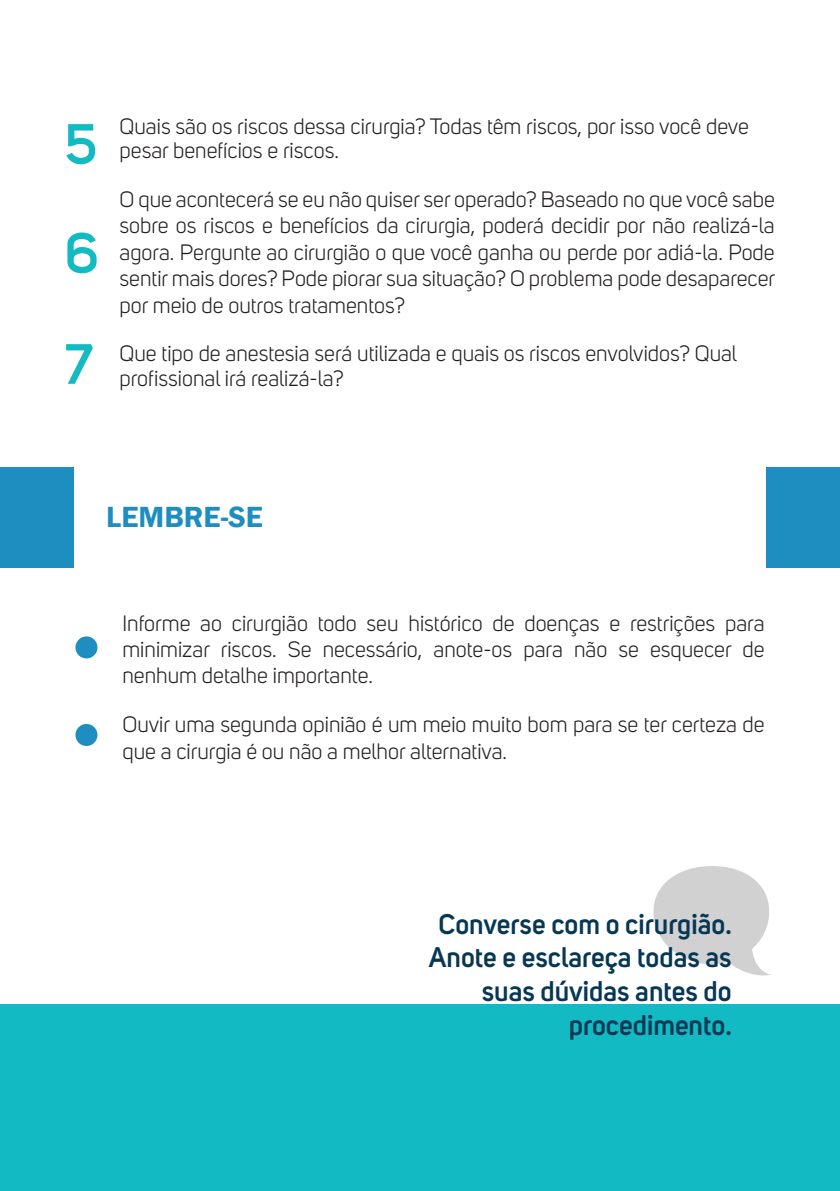
<style>
.page{position:relative;width:840px;height:1191px;background:#fff}
.page>*{position:absolute;margin:0;border:0;box-sizing:border-box;transform-origin:0 0}
.t1{font:600 56px/110px "Uni Sans";color:#12bbc3;text-align:justify}
.t2{font:600 30px "Franklin Gothic";color:#1e8dc0}
.t3{font:600 28px/33.6px "Uni Sans";color:#063754;text-align:right}
.t4{font:22px/26.4px "Uni Sans";color:#231f20}
</style>
<div class="page">
<div style="left:0;top:467px;width:73px;height:100px;background:#1e8dc0"></div>
<div style="left:766px;top:467px;width:73px;height:100px;background:#1e8dc0"></div>
<div style="left:0;top:1005px;width:839px;height:186px;background:#12bbc3"></div>
<svg style="left:653px;top:866px;width:117px;height:109px"></svg>
<svg style="left:75px;top:636px;width:23px;height:23px"></svg>
<svg style="left:75px;top:724px;width:23px;height:22px"></svg>
<h1 class="t1" style="left:65px;top:89px;width:35px">5<br>6<br>7</h1>
<p class="t4" style="left:119px;top:114px;width:630px;line-height:24.4px">Quais são os riscos dessa cirurgia? Todas têm riscos, por isso você deve pesar benefícios e riscos.</p>
<p class="t4" style="left:119px;top:186px;width:656px;text-align:justify">O que acontecerá se eu não quiser ser operado? Baseado no que você sabe sobre os riscos e benefícios da cirurgia, poderá decidir por não realizá-la agora. Pergunte ao cirurgião o que você ganha ou perde por adiá-la. Pode sentir mais dores? Pode piorar sua situação? O problema pode desaparecer por meio de outros tratamentos?</p>
<p class="t4" style="left:119px;top:342px;width:618px;line-height:24.4px">Que tipo de anestesia será utilizada e quais os riscos envolvidos? Qual profissional irá realizá-la?</p>
<h2 class="t2" style="left:106px;top:499px;width:158px">LEMBRE-SE</h2>
<p class="t4" style="left:122px;top:610px;width:643px;text-align:justify">Informe ao cirurgião todo seu histórico de doenças e restrições para minimizar riscos. Se necessário, anote-os para não se esquecer de nenhum detalhe importante.</p>
<p class="t4" style="left:122px;top:711px;width:643px">Ouvir uma segunda opinião é um meio muito bom para se ter certeza de que a cirurgia é ou não a melhor alternativa.</p>
<p class="t3" style="left:428px;top:907px;width:304px">Converse com o cirurgião.<br>Anote e esclareça todas as suas dúvidas antes do procedimento.</p>
</div>
